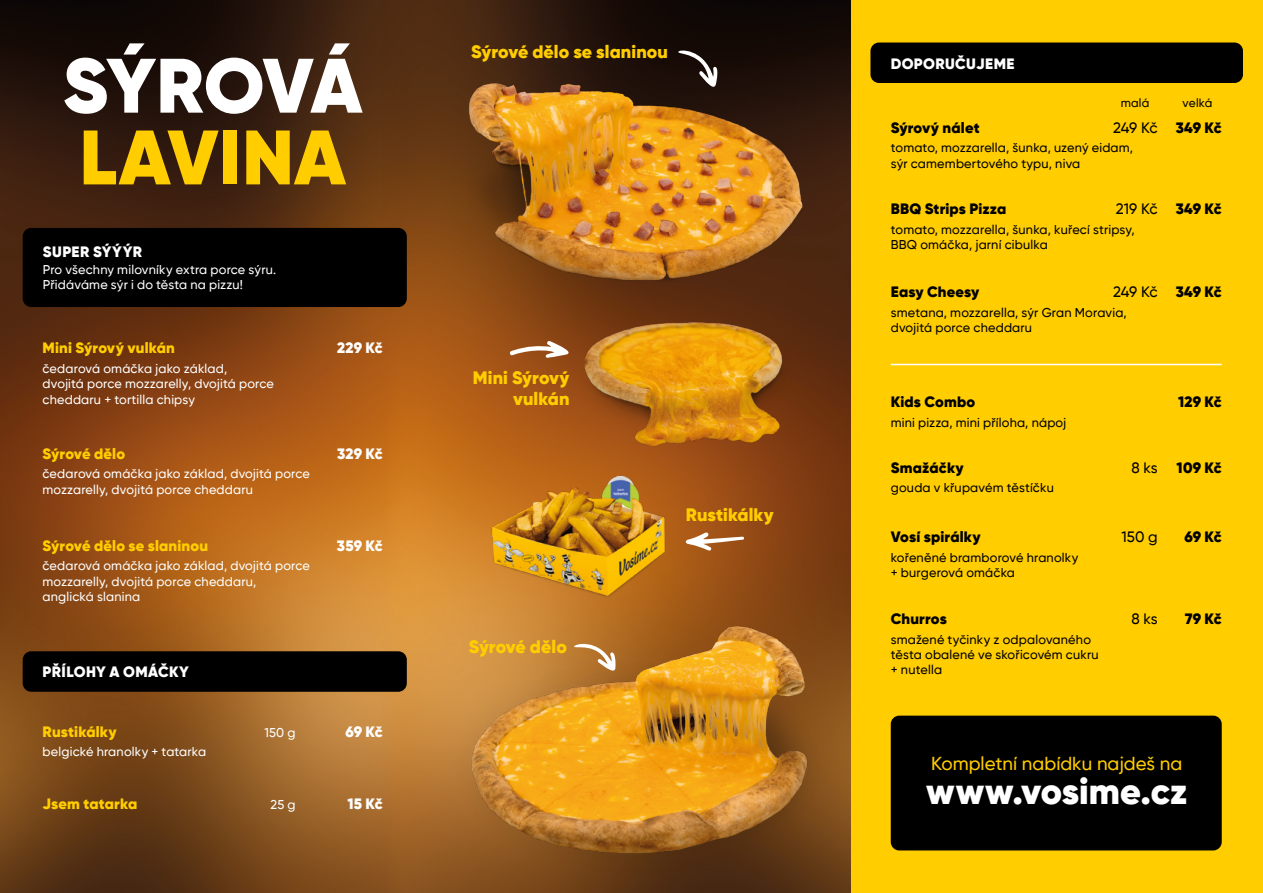
<style>
.page{position:relative;width:1263px;height:893px;background:#ffcd00}
.page>*{position:absolute;margin:0;border:0;box-sizing:border-box;transform-origin:0 0}
.t1{font:900 76.95px "Gilroy";letter-spacing:-.025em;color:#fff}
.t2{font:900 76.95px "Gilroy";color:#ffcd00}
.t3{font:900 36.6px "Gilroy";color:#fff}
.t4{font:500 18.75px "Gilroy";color:#ffcd00}
.t5{font:900 18px/21.6px "Gilroy";letter-spacing:.005em;color:#ffcd00;text-align:right}
.t6{font:900 15px "Gilroy";letter-spacing:.01em;color:#000}
.t7{font:900 15px "Gilroy";letter-spacing:.01em;color:#ffcd00}
.t8{font:900 15px "Gilroy";letter-spacing:.02em;color:#fff}
.t9{font:500 15px "Gilroy";letter-spacing:-.01em;color:#000}
.t10{font:500 12.75px/15.3px "Gilroy";letter-spacing:.015em;color:#000}
.t11{font:500 12.75px/15.3px "Gilroy";letter-spacing:.015em;color:#fff}
.t12{font:500 12px "Gilroy";letter-spacing:.02em;color:#000}
</style>
<div class="page">
<img style="left:0;top:0;width:383px;height:893px">
<img style="left:383px;top:0;width:467px;height:893px">
<div style="left:23px;top:228px;width:384px;height:79px;background:#000;border-radius:9px"></div>
<div style="left:23px;top:651px;width:384px;height:41px;background:#000;border-radius:9px"></div>
<img style="left:489px;top:476px;width:186px;height:123px">
<img style="left:568px;top:341px;width:230px;height:118px">
<img style="left:429px;top:614px;width:419px;height:279px">
<div style="left:870px;top:43px;width:373px;height:40px;background:#000;border-radius:9px"></div>
<div style="left:891px;top:716px;width:331px;height:134px;background:#000;border-radius:9px"></div>
<hr style="left:891px;top:364px;width:331px;height:1px;background:#fff">
<svg style="left:681px;top:530px;width:63px;height:23px"></svg>
<svg style="left:509px;top:341px;width:66px;height:17px"></svg>
<svg style="left:574px;top:638px;width:42px;height:37px;background:#c18c51"></svg>
<img style="left:448px;top:48px;width:400px;height:293px">
<h1 class="t1" style="left:63px;top:37px;width:301px">SÝROVÁ</h1>
<h1 class="t2" style="left:79px;top:109px;width:268px">LAVINA</h1>
<p class="t8" style="left:43px;top:242px;width:101px">SUPER SÝÝÝR</p>
<p class="t11" style="left:43px;top:262px;width:235px">Pro všechny milovníky extra porce sýru.<br>Přidáváme sýr i do těsta na pizzu!</p>
<p class="t7" style="left:43px;top:338px;width:134px">Mini Sýrový vulkán</p>
<p class="t11" style="left:43px;top:361px;width:233px">čedarová omáčka jako základ,<br>dvojitá porce mozzarelly, dvojitá porce cheddaru + tortilla chipsy</p>
<p class="t7" style="left:43px;top:444px;width:84px">Sýrové dělo</p>
<p class="t11" style="left:43px;top:466px;width:269px">čedarová omáčka jako základ, dvojitá porce mozzarelly, dvojitá porce cheddaru</p>
<p class="t8" style="left:337px;top:338px;width:47px">229 Kč</p>
<p class="t8" style="left:337px;top:444px;width:47px">329 Kč</p>
<p class="t7" style="left:43px;top:536px;width:167px">Sýrové dělo se slaninou</p>
<p class="t8" style="left:337px;top:536px;width:47px">359 Kč</p>
<p class="t11" style="left:43px;top:558px;width:269px">čedarová omáčka jako základ, dvojitá porce mozzarelly, dvojitá porce cheddaru, anglická slanina</p>
<p class="t8" style="left:43px;top:663px;width:148px">PŘÍLOHY A OMÁČKY</p>
<p class="t7" style="left:43px;top:722px;width:76px">Rustikálky</p>
<p class="t11" style="left:264px;top:724px;width:33px">150 g</p>
<p class="t11" style="left:43px;top:744px;width:165px">belgické hranolky + tatarka</p>
<p class="t7" style="left:43px;top:794px;width:96px">Jsem tatarka</p>
<p class="t11" style="left:271px;top:797px;width:27px">25 g</p>
<p class="t8" style="left:345px;top:722px;width:39px">69 Kč</p>
<p class="t8" style="left:347px;top:794px;width:37px">15 Kč</p>
<h3 class="t5" style="left:471px;top:40px;width:198px">Sýrové dělo se slaninou</h3>
<h3 class="t5" style="left:473px;top:367px;width:98px">Mini Sýrový vulkán</h3>
<h3 class="t5" style="left:469px;top:636px;width:100px">Sýrové dělo</h3>
<h3 class="t5" style="left:686px;top:503px;width:89px">Rustikálky</h3>
<p class="t8" style="left:891px;top:54px;width:125px">DOPORUČUJEME</p>
<p class="t6" style="left:891px;top:118px;width:90px">Sýrový nálet</p>
<p class="t12" style="left:1121px;top:95px;width:30px">malá</p>
<p class="t12" style="left:1182px;top:95px;width:31px">velká</p>
<p class="t9" style="left:1113px;top:118px;width:46px">249 Kč</p>
<p class="t6" style="left:1176px;top:118px;width:48px">349 Kč</p>
<p class="t10" style="left:891px;top:140px;width:244px">tomato, mozzarella, šunka, uzený eidam, sýr camembertového typu, niva</p>
<p class="t6" style="left:891px;top:199px;width:117px">BBQ Strips Pizza</p>
<p class="t9" style="left:1116px;top:200px;width:43px">219 Kč</p>
<p class="t10" style="left:891px;top:222px;width:246px">tomato, mozzarella, šunka, kuřecí stripsy,<br>BBQ omáčka, jarní cibulka</p>
<p class="t6" style="left:891px;top:282px;width:90px">Easy Cheesy</p>
<p class="t9" style="left:1113px;top:283px;width:46px">249 Kč</p>
<p class="t10" style="left:891px;top:305px;width:237px">smetana, mozzarella, sýr Gran Moravia, dvojitá porce cheddaru</p>
<p class="t6" style="left:1176px;top:199px;width:48px">349 Kč</p>
<p class="t6" style="left:1176px;top:282px;width:48px">349 Kč</p>
<p class="t6" style="left:891px;top:392px;width:86px">Kids Combo</p>
<p class="t10" style="left:891px;top:415px;width:177px">mini pizza, mini příloha, nápoj</p>
<p class="t6" style="left:1178px;top:392px;width:45px">129 Kč</p>
<p class="t6" style="left:891px;top:458px;width:75px">Smažáčky</p>
<p class="t9" style="left:1131px;top:458px;width:28px">8 ks</p>
<p class="t6" style="left:1176px;top:458px;width:47px">109 Kč</p>
<p class="t10" style="left:891px;top:480px;width:165px">gouda v křupavém těstíčku</p>
<p class="t6" style="left:891px;top:527px;width:91px">Vosí spirálky</p>
<p class="t10" style="left:891px;top:549px;width:189px">kořeněné bramborové hranolky + burgerová omáčka</p>
<p class="t6" style="left:891px;top:609px;width:58px">Churros</p>
<p class="t10" style="left:891px;top:631px;width:209px">smažené tyčinky z odpalovaného těsta obalené ve skořicovém cukru + nutella</p>
<p class="t9" style="left:1121px;top:527px;width:38px">150 g</p>
<p class="t9" style="left:1131px;top:609px;width:28px">8 ks</p>
<p class="t6" style="left:1184px;top:527px;width:39px">69 Kč</p>
<p class="t6" style="left:1185px;top:609px;width:38px">79 Kč</p>
<h3 class="t4" style="left:931px;top:752px;width:253px">Kompletní nabídku najdeš na</h3>
<h2 class="t3" style="left:926px;top:768px;width:263px">www.vosime.cz</h2>
</div>
